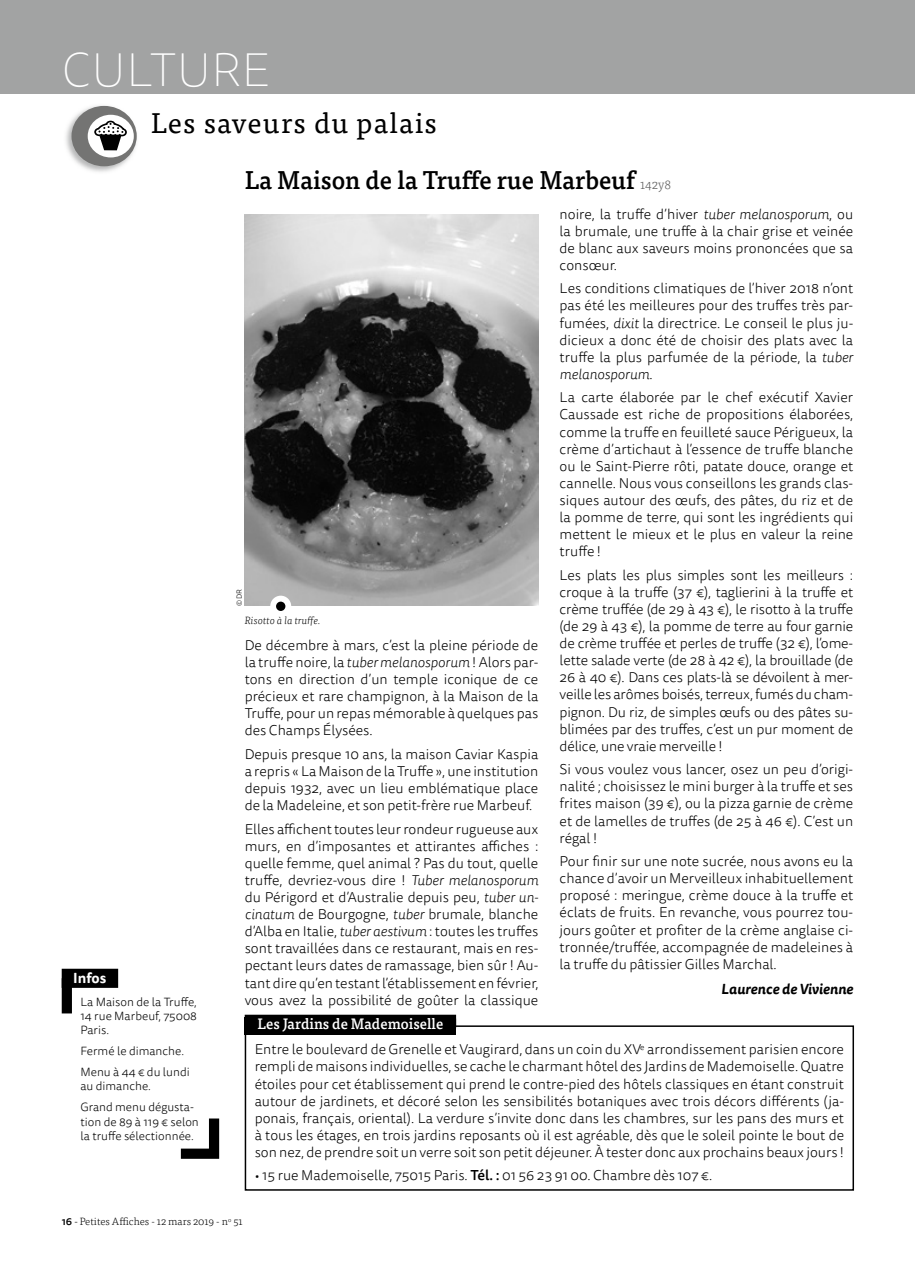
<style>
.page{position:relative;width:915px;height:1263px;background:#fff}
.page>*{position:absolute;margin:0;border:0;box-sizing:border-box;transform-origin:0 0}
.t1{font:100 48px "Tisa Sans OT";letter-spacing:.01em;color:#fff}
.t2{font:28.5px "Tisa OT";letter-spacing:.04em;color:#000}
.t3{font:500 25.5px "Tisa OT";color:#000;scale:.95 1}
.t4{font:500 15px "Tisa OT";color:#fff;scale:.95 1}
.t5{font:300 14.25px/17.1px "Tisa Sans OT";color:#000;text-align:justify}
.t6{font:italic 700 14.25px "Tisa Sans OT";color:#000}
.t7{font:700 14.25px "Tisa Sans OT";color:#fff}
.t8{font:300 12px/14.4px "Tisa Sans OT";color:#000}
.t9{font:300 10.5px "Tisa OT";color:#000}
.t10{font:italic 300 10.5px "Tisa OT";color:#000}
.t11{font:300 7.5px "Tisa Sans OT";color:#000}
.s1{font-weight:300;font-size:13.5px;color:#5b5b5b}
.s2{font-style:italic}
.s3{font-weight:500}
.s4{font-family:"Tisa Sans OT";font-weight:500}
.s5{font-family:"Tisa Sans OT"}
</style>
<div class="page">
<div style="left:0;top:0;width:914px;height:94px;background:#a2a3a3"></div>
<img style="left:244px;top:215px;width:294px;height:391px">
<div style="left:270px;top:596px;width:21px;height:21px;background:#fff;border-radius:50%"></div>
<div style="left:276px;top:602px;width:9px;height:9px;background:#000;border-radius:50%"></div>
<img style="left:66px;top:105px;width:71px;height:67px">
<div style="left:71px;top:106px;width:66px;height:60px;background:#747473;border-radius:50%"></div>
<div style="left:88px;top:115px;width:46px;height:42px;background:#fff;border-radius:50%"></div>
<svg style="left:94px;top:121px;width:33px;height:29px"></svg>
<div style="left:62px;top:969px;width:56px;height:19px;background:#000"></div>
<svg style="left:180px;top:1118px;width:40px;height:41px"></svg>
<div style="left:62px;top:978px;width:10px;height:35px;background:#000"></div>
<div style="left:244px;top:1025px;width:609px;height:166px;border:2px solid #000"></div>
<div style="left:244px;top:1017px;width:212px;height:17px;background:#000"></div>
<div style="left:244px;top:1015px;width:212px;height:13px;background:#000"></div>
<h1 class="t1" style="left:62px;top:42px;width:210px">CULTURE</h1>
<h2 class="t2" style="left:151px;top:107px;width:287px">Les saveurs du palais</h2>
<p class="t7" style="left:73px;top:969px;width:35px">Infos</p>
<p class="t8" style="left:80px;top:995px;width:118px;text-align:justify">La Maison de la Truffe, 14 rue Marbeuf, 75008<br>Paris.</p>
<p class="t8" style="left:80px;top:1041px;width:111px;line-height:20.7px">Fermé le dimanche.<br>Menu à 44 € du lundi</p>
<p class="t8" style="left:80px;top:1076px;width:115px;line-height:20.9px">au dimanche.<br>Grand menu dégusta-</p>
<p class="t8" style="left:80px;top:1115px;width:120px">tion de 89 à 119 € selon la truffe sélectionnée.</p>
<h3 class="t3" style="left:244px;top:164px;width:450px">La Maison de la Truffe rue Marbeuf <span class="s1">142y8</span></h3>
<p class="t11" style="left:235px;top:606px;width:19px;rotate:-90deg">© DR</p>
<p class="t10" style="left:244px;top:614px;width:77px">Risotto à la truffe.</p>
<p class="t5" style="left:244px;top:637px;width:295px">De décembre à mars, c’est la pleine période de la truffe noire, la <span class="s2">tuber melanosporum</span> ! Alors par&shy;tons en direction d’un temple iconique de ce précieux et rare champignon, à la Maison de la Truffe, pour un repas mémorable à quelques pas des Champs Élysées.</p>
<p class="t5" style="left:244px;top:746px;width:295px">Depuis presque 10 ans, la maison Caviar Kaspia a repris « La Maison de la Truffe », une institution depuis 1932, avec un lieu emblématique place de la Madeleine, et son petit-frère rue Marbeuf.</p>
<p class="t5" style="left:244px;top:821px;width:295px">Elles affichent toutes leur rondeur rugueuse aux murs, en d’imposantes et attirantes affiches : quelle femme, quel animal ? Pas du tout, quelle truffe, devriez-vous dire ! <span class="s2">Tuber melanosporum </span>du Périgord et d’Australie depuis peu, <span class="s2">tuber un&shy;cinatum</span> de Bourgogne, <span class="s2">tuber</span> brumale, blanche d’Alba en Italie, <span class="s2">tuber aestivum</span> : toutes les truffes sont travaillées dans ce restaurant, mais en res&shy;pectant leurs dates de ramassage, bien sûr ! Au&shy;tant dire qu’en testant l’établissement en février, vous avez la possibilité de goûter la classique</p>
<p class="t4" style="left:257px;top:1014px;width:197px">Les Jardins de Mademoiselle</p>
<p class="t5" style="left:559px;top:206px;width:295px">noire, la truffe d’hiver <span class="s2">tuber melanosporum</span>, ou la brumale, une truffe à la chair grise et veinée de blanc aux saveurs moins prononcées que sa consœur.</p>
<p class="t5" style="left:559px;top:281px;width:295px">Les conditions climatiques de l’hiver 2018 n’ont pas été les meilleures pour des truffes très par&shy;fumées, <span class="s2">dixit</span> la directrice. Le conseil le plus ju&shy;dicieux a donc été de choisir des plats avec la truffe la plus parfumée de la période, la <span class="s2">tuber melanosporum</span>.</p>
<p class="t5" style="left:559px;top:390px;width:295px">La carte élaborée par le chef exécutif Xavier Caussade est riche de propositions élaborées, comme la truffe en feuilleté sauce Périgueux, la crème d’artichaut à l’essence de truffe blanche ou le Saint-Pierre rôti, patate douce, orange et cannelle. Nous vous conseillons les grands clas&shy;siques autour des œufs, des pâtes, du riz et de la pomme de terre, qui sont les ingrédients qui mettent le mieux et le plus en valeur la reine truffe !</p>
<p class="t5" style="left:559px;top:567px;width:295px">Les plats les plus simples sont les meilleurs : croque à la truffe (37 €), taglierini à la truffe et crème truffée (de 29 à 43 €), le risotto à la truffe (de 29 à 43 €), la pomme de terre au four garnie de crème truffée et perles de truffe (32 €), l’ome&shy;lette salade verte (de 28 à 42 €), la brouillade (de 26 à 40 €). Dans ces plats-là se dévoilent à mer&shy;veille les arômes boisés, terreux, fumés du cham&shy;pignon. Du riz, de simples œufs ou des pâtes su&shy;blimées par des truffes, c’est un pur moment de délice, une vraie merveille !</p>
<p class="t5" style="left:559px;top:762px;width:295px">Si vous voulez vous lancer, osez un peu d’origi&shy;nalité ; choisissez le mini burger à la truffe et ses frites maison (39 €), ou la pizza garnie de crème et de lamelles de truffes (de 25 à 46 €). C’est un régal !</p>
<p class="t5" style="left:559px;top:853px;width:295px">Pour finir sur une note sucrée, nous avons eu la chance d’avoir un Merveilleux inhabituellement proposé : meringue, crème douce à la truffe et éclats de fruits. En revanche, vous pourrez tou&shy;jours goûter et profiter de la crème anglaise ci&shy;tronnée/truffée, accompagnée de madeleines à la truffe du pâtissier Gilles Marchal.</p>
<p class="t6" style="left:721px;top:980px;width:133px">Laurence de Vivienne</p>
<p class="t5" style="left:254px;top:1042px;width:590px">Entre le boulevard de Grenelle et Vaugirard, dans un coin du XV<sup>e</sup> arrondissement parisien encore rempli de maisons individuelles, se cache le charmant hôtel des Jardins de Mademoiselle. Quatre étoiles pour cet établissement qui prend le contre-pied des hôtels classiques en étant construit autour de jardinets, et décoré selon les sensibilités botaniques avec trois décors différents (ja&shy;ponais, français, oriental). La verdure s’invite donc dans les chambres, sur les pans des murs et à tous les étages, en trois jardins reposants où il est agréable, dès que le soleil pointe le bout de son nez, de prendre soit un verre soit son petit déjeuner. À tester donc aux prochains beaux jours !</p>
<p class="t5" style="left:254px;top:1168px;width:459px">• 15 rue Mademoiselle, 75015 Paris. <span class="s3">Tél. :</span> 01 56 23 91 00. Chambre dès 107 €.</p>
<p class="t9" style="left:62px;top:1216px;width:182px"><span class="s4">16</span> <span class="s5">-</span> Petites Affiches - 12 mars 2019 - n<sup>o</sup> 51</p>
</div>
